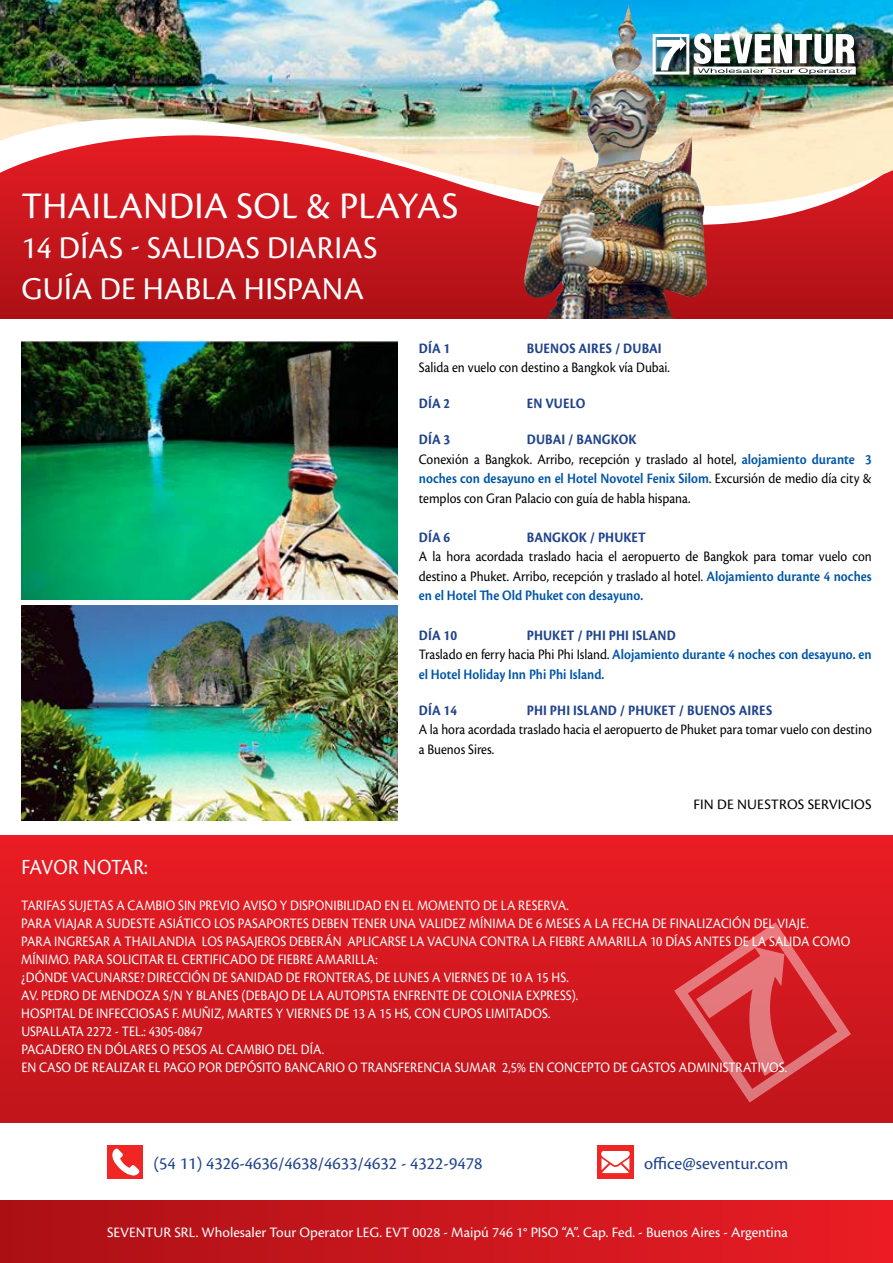
<style>
.page{position:relative;width:893px;height:1263px;background:#fff}
.page>*{position:absolute;margin:0;border:0;box-sizing:border-box;transform-origin:0 0}
.t1{font:39px "Cronos Pro";letter-spacing:.03em;color:#fff}
.t2{font:33px/40.5px "Cronos Pro";letter-spacing:.01em;color:#fff}
.t3{font:22.5px "Cronos Pro";color:#fff;scale:.9 1}
.t4{font:18px "Cronos Pro";color:#20438b}
.t5{font:15px/18px "Cronos Pro";color:#fff;scale:.9 1}
.t6{font:15px/19.5px "Cronos Pro";color:#000;scale:.9 1}
.t7{font:600 15px/19.5px "Cronos Pro";color:#0055a7;scale:.9 1}
.t8{font:700 15px "Cronos Pro";letter-spacing:.01em;color:#20438b;scale:.9 1}
.t9{font:15px "Cronos Pro";color:#fff}
.t10{font:15px "Cronos Pro";color:#000}
.s1{font-weight:700;color:#20438b}
.s2{font-weight:600;color:#0055a7}
.s3{font-weight:400;color:#000}
</style>
<div class="page">
<div style="left:0;top:125px;width:893px;height:194px;background:#b21117"></div>
<svg style="left:0;top:209px;width:893px;height:66px;fill:#c4161c"></svg>
<img style="left:0;top:0;width:893px;height:209px">
<img style="left:21px;top:340px;width:377px;height:260px">
<div style="left:653px;top:34px;width:211px;height:49px;background:#000;opacity:.77"></div>
<img style="left:708px;top:33px;width:148px;height:42px">
<img style="left:21px;top:606px;width:377px;height:215px">
<div style="left:0;top:836px;width:893px;height:287px;background:linear-gradient(to bottom,#ea1c24,#bf151b)"></div>
<svg style="left:674px;top:922px;width:177px;height:181px;background:#d43238"></svg>
<div style="left:0;top:1200px;width:893px;height:63px;background:linear-gradient(to right,#ab1016,#ea1d25)"></div>
<div style="left:597px;top:1145px;width:37px;height:34px;background:#ef2623"></div>
<svg style="left:601px;top:1151px;width:29px;height:22px"></svg>
<div style="left:107px;top:1145px;width:36px;height:34px;background:#ef2623"></div>
<svg style="left:112px;top:1148px;width:28px;height:28px"></svg>
<img style="left:522px;top:4px;width:186px;height:315px">
<h1 class="t1" style="left:21px;top:183px;width:168px">thai landia</h1>
<h1 class="t1" style="left:236px;top:183px;width:202px">sol &amp; Playas</h1>
<h2 class="t2" style="left:21px;top:228px;width:191px">14 días - salidas</h2>
<h2 class="t2" style="left:21px;top:228px;width:328px;text-indent:246px">diarias guía de habla hispa</h2>
<h2 class="t2" style="left:322px;top:269px;width:37px">na</h2>
<p class="t8" style="left:419px;top:340px;width:36px">DÍA 1</p>
<p class="t8" style="left:527px;top:340px;width:151px">BUENOS AIRES / DUBAI</p>
<p class="t6" style="left:419px;top:358px;width:280px">Salida en vuelo con destino a Bangkok vía Dubai.</p>
<p class="t8" style="left:419px;top:395px;width:36px">DÍA 2</p>
<p class="t8" style="left:527px;top:395px;width:66px">EN VUELO</p>
<p class="t8" style="left:419px;top:431px;width:36px">DÍA 3</p>
<p class="t6" style="left:419px;top:430px;width:505px;text-indent:108px"><span class="s1">DUBAI / BANGKOK<br></span>Conexión a Bangkok. Arribo, recepción y traslado al hotel, <span class="s2">alojamiento durante 3 noches con desayuno en el Hotel Novotel Fenix Silom</span>. Excursión de medio día city &amp; templos con Gran Palacio con guía de habla hispana.</p>
<p class="t8" style="left:419px;top:529px;width:36px">DÍA 6</p>
<p class="t8" style="left:527px;top:529px;width:134px">BANGKOK / PHUKET</p>
<p class="t6" style="left:419px;top:547px;width:505px;text-align:justify">A la hora acordada traslado hacia el aeropuerto de Bangkok para tomar vuelo con destino a Phuket. Arribo, recepción y traslado al hotel. <span class="s2">Alojamiento durante 4 noches en el Hotel The Old Phuket con desayuno.</span></p>
<p class="t8" style="left:419px;top:626px;width:44px">DÍA 10</p>
<p class="t7" style="left:419px;top:625px;width:505px;text-indent:108px"><span class="s1">PHUKET / PHI PHI ISLAND<br></span><span class="s3">Traslado en ferry hacia Phi Phi Island.</span> Alojamiento durante 4 noches con desayuno. en el Hotel Holiday Inn Phi Phi Island.</p>
<p class="t8" style="left:419px;top:701px;width:44px">DÍA 14</p>
<p class="t8" style="left:527px;top:701px;width:274px">PHI PHI ISLAND / PHUKET / BUENOS AIRES</p>
<p class="t6" style="left:419px;top:720px;width:505px">A la hora acordada traslado hacia el aeropuerto de Phuket para tomar vuelo con destino a Buenos Sires.</p>
<p class="t10" style="left:693px;top:796px;width:178px">fin de nuestros servici os</p>
<h3 class="t3" style="left:21px;top:854px;width:37px">FAVOR</h3>
<h3 class="t3" style="left:83px;top:854px;width:73px">NOTAR:</h3>
<p class="t5" style="left:21px;top:896px;width:922px">TARIFAS SUJETAS A CAMBIO SIN PREVIO AVISO Y DISPON IBILIDAD EN EL MOMENTO DE LA RESERVA.<br>PARA VIAJAR A SUDESTE ASIÁTICO LOS PASAPORTES DEBEN TENER UNA VALIDEZ MÍN IMA DE 6 MESES A LA FECHA DE FINALIZACIÓN DEL VIAJE.<br>PARA INGRESAR A THAILANDIA LOS PASAJEROS DEBERÁN APLICARSE LA VACUNA CONTRA LA FIEBRE AMARILLA 10 DÍAS ANTES DE LA SALIDA COMO MÍN IMO. PARA SOLICITAR EL CERTIFICADO DE FIEBRE AMARILLA:<br>¿DÓNDE VACUNARSE? DIRECCIÓN DE SANIDAD DE FRON</p>
<p class="t5" style="left:21px;top:968px;width:610px;text-indent:314px">TERAS, DE LUN ES A VIERN ES DE 10 A 15 HS.<br>AV. PEDRO DE MENDOZA S/N Y BLANES (DEBAJO DE LA AUTOPISTA ENFRENTE DE COLON</p>
<p class="t5" style="left:21px;top:986px;width:852px;text-indent:490px">IA EXPRESS).<br>HOSPITAL DE INFECCIOSAS F. MUÑIZ, MARTES Y VIERN ES DE 13 A 15 HS, CON CUPOS LIMITADOS.<br>USPALLATA 2272 - TEL.: 4305-0847<br>PAGADERO EN DÓLARES O PESOS AL CAMBIO DEL DÍA.<br>EN CASO DE REALIZAR EL PAGO POR DEPÓSITO BANCARIO O TRANSFERENCIA SUMAR 2,5% EN CON CEPTO DE GASTOS ADMINISTRATIVOS.</p>
<p class="t4" style="left:153px;top:1153px;width:331px">(54 11) 4326-4636/4638/4633/4632 - 4322-9478</p>
<p class="t4" style="left:644px;top:1153px;width:146px">office@seventur.com</p>
<p class="t9" style="left:107px;top:1223px;width:682px">SEVENTUR SRL. Wholesaler Tour Operator LEG. EVT 0028 - Maipú 746 1° PISO “A”. Cap. Fed. - Buenos Aires - Argentina</p>
</div>
